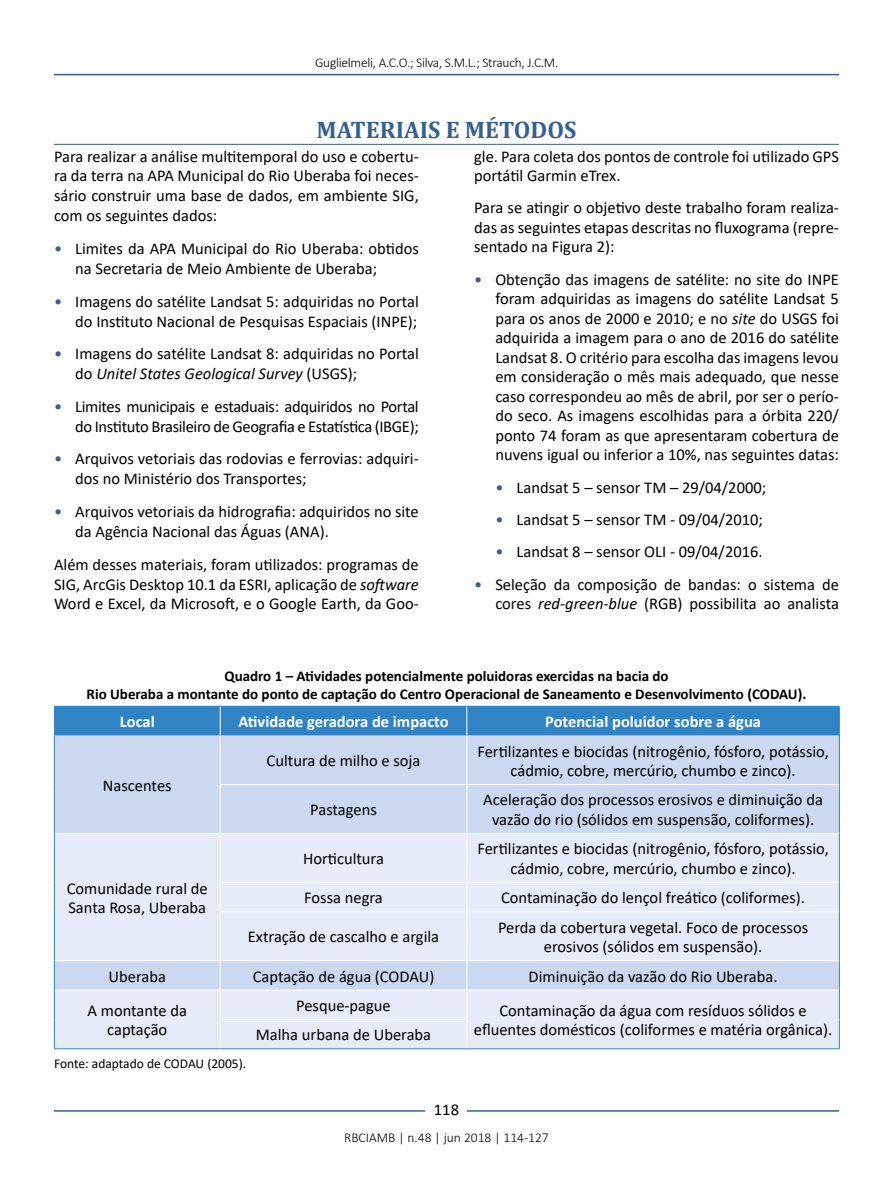
<style>
.page{position:relative;width:893px;height:1191px;background:#fff}
.page>*{position:absolute;margin:0;border:0;box-sizing:border-box;transform-origin:0 0}
.t1{font:700 24px "Cambria";color:#365f92}
.t2{font:16.5px/19.5px "Calibri";color:#000}
.t3{font:16.5px/20px "Calibri";letter-spacing:-.02em;color:#000;text-align:right}
.t4{font:700 16.5px "Calibri";color:#fff}
.t5{font:700 15px/18px "Calibri";color:#000;text-align:center}
.t6{font:300 13.5px "Calibri";letter-spacing:-.02em;color:#000}
.t7{font:300 13.5px "Calibri";color:#000}
.t8{font:13.5px "Calibri";color:#000}
.s1{color:#365f92}
.s2{font-style:italic}
</style>
<div class="page">
<hr style="left:54px;top:74px;width:785px;height:1px;background:#365f92">
<hr style="left:54px;top:1110px;width:785px;height:1px;background:#365f92">
<div style="left:426px;top:1096px;width:41px;height:26px;background:#fff"></div>
<hr style="left:54px;top:144px;width:785px;height:1px;background:#365f92">
<div style="left:55px;top:735px;width:784px;height:98px;background:#cbd8f0"></div>
<svg style="left:55px;top:834px;width:784px;height:214px;background:#e2e8f6"></svg>
<hr style="left:220px;top:735px;width:1px;height:49px;background:#fff">
<hr style="left:466px;top:735px;width:1px;height:49px;background:#fff">
<hr style="left:220px;top:784px;width:247px;height:1px;background:#fff">
<hr style="left:220px;top:785px;width:1px;height:48px;background:#fff">
<hr style="left:467px;top:784px;width:372px;height:1px;background:#fff">
<hr style="left:466px;top:785px;width:1px;height:48px;background:#fff">
<hr style="left:220px;top:834px;width:1px;height:48px;background:#fff">
<hr style="left:466px;top:834px;width:1px;height:48px;background:#fff">
<hr style="left:220px;top:882px;width:247px;height:1px;background:#fff">
<svg style="left:220px;top:883px;width:1px;height:28px"></svg>
<hr style="left:467px;top:882px;width:372px;height:1px;background:#fff">
<svg style="left:466px;top:883px;width:1px;height:28px"></svg>
<hr style="left:220px;top:911px;width:247px;height:1px;background:#fff">
<hr style="left:220px;top:912px;width:1px;height:48px;background:#fff">
<hr style="left:467px;top:911px;width:372px;height:1px;background:#fff">
<hr style="left:466px;top:912px;width:1px;height:48px;background:#fff">
<hr style="left:55px;top:960px;width:165px;height:1px;background:#fff">
<hr style="left:220px;top:960px;width:247px;height:1px;background:#fff">
<hr style="left:467px;top:960px;width:372px;height:1px;background:#fff">
<hr style="left:55px;top:989px;width:165px;height:1px;background:#fff">
<hr style="left:220px;top:989px;width:247px;height:1px;background:#fff">
<hr style="left:467px;top:989px;width:372px;height:1px;background:#fff">
<hr style="left:220px;top:1019px;width:247px;height:1px;background:#fff">
<svg style="left:220px;top:961px;width:1px;height:87px"></svg>
<svg style="left:466px;top:961px;width:1px;height:87px"></svg>
<div style="left:54px;top:706px;width:786px;height:29px;background:#3084c6"></div>
<hr style="left:54px;top:735px;width:1px;height:49px;background:#3084c6">
<hr style="left:54px;top:784px;width:1px;height:49px;background:#3084c6">
<hr style="left:839px;top:735px;width:1px;height:49px;background:#3084c6">
<hr style="left:839px;top:784px;width:1px;height:49px;background:#3084c6">
<hr style="left:54px;top:833px;width:1px;height:49px;background:#3084c6">
<svg style="left:54px;top:882px;width:1px;height:29px"></svg>
<hr style="left:54px;top:911px;width:1px;height:49px;background:#3084c6">
<hr style="left:839px;top:833px;width:1px;height:49px;background:#3084c6">
<svg style="left:839px;top:882px;width:1px;height:29px"></svg>
<hr style="left:839px;top:911px;width:1px;height:49px;background:#3084c6">
<hr style="left:54px;top:960px;width:1px;height:30px;background:#3084c6">
<hr style="left:839px;top:960px;width:1px;height:30px;background:#3084c6">
<svg style="left:54px;top:990px;width:1px;height:58px"></svg>
<hr style="left:54px;top:1048px;width:166px;height:1px;background:#3084c6">
<svg style="left:839px;top:990px;width:1px;height:58px"></svg>
<hr style="left:467px;top:1048px;width:373px;height:1px;background:#3084c6">
<hr style="left:220px;top:1048px;width:247px;height:1px;background:#3084c6">
<p class="t6" style="left:315px;top:54px;width:245px">Guglielmeli, A.C.O.; Silva, S.M.L.; Strauch, J.C.M.</p>
<h1 class="t1" style="left:317px;top:113px;width:261px">MATERIAIS E MÉTODOS</h1>
<p class="t2" style="left:54px;top:146px;width:366px;line-height:20px;text-align:justify">Para realizar a análise multitemporal do uso e cobertu&shy;ra da terra na APA Municipal do Rio Uberaba foi neces&shy;sário construir uma base de dados, em ambiente SIG, com os seguintes dados:</p>
<p class="t2" style="left:75px;top:238px;width:345px;line-height:20px;text-indent:-21px"><span class="s1">•</span> Limites da APA Municipal do Rio Uberaba: obtidos na Secretaria de Meio Ambiente de Uberaba;</p>
<p class="t2" style="left:54px;top:291px;width:366px;line-height:20px;text-align:right"><span class="s1">•</span> Imagens do satélite Landsat 5: adquiridas no Portal do Instituto Nacional de Pesquisas Espaciais (INPE);</p>
<p class="t2" style="left:75px;top:343px;width:345px;line-height:20px;text-indent:-21px"><span class="s1">•</span> Imagens do satélite Landsat 8: adquiridas no Portal do <span class="s2">Unitel States Geological Survey</span> (USGS);</p>
<p class="t3" style="left:54px;top:396px;width:366px"><span class="s1">•</span> Limites municipais e estaduais: adquiridos no Portal do Instituto Brasileiro de Geografia e Estatística (IBGE);</p>
<p class="t2" style="left:75px;top:448px;width:345px;line-height:20px;text-indent:-21px"><span class="s1">•</span> Arquivos vetoriais das rodovias e ferrovias: adquiri&shy;dos no Ministério dos Transportes;</p>
<p class="t2" style="left:75px;top:501px;width:345px;line-height:20px;text-indent:-21px"><span class="s1">•</span> Arquivos vetoriais da hidrografia: adquiridos no site da Agência Nacional das Águas (ANA).</p>
<p class="t2" style="left:54px;top:554px;width:366px;line-height:20px;text-align:justify">Além desses materiais, foram utilizados: programas de SIG, ArcGis Desktop 10.1 da ESRI, aplicação de <span class="s2">software </span>Word e Excel, da Microsoft, e o Google Earth, da Goo-</p>
<p class="t2" style="left:474px;top:146px;width:366px">gle. Para coleta dos pontos de controle foi utilizado GPS portátil Garmin eTrex.</p>
<p class="t2" style="left:474px;top:198px;width:366px;text-align:justify">Para se atingir o objetivo deste trabalho foram realiza&shy;das as seguintes etapas descritas no fluxograma (repre&shy;sentado na Figura 2):</p>
<p class="t2" style="left:495px;top:269px;width:345px;text-align:justify;text-indent:-21px"><span class="s1">•</span> Obtenção das imagens de satélite: no site do INPE foram adquiridas as imagens do satélite Landsat 5 para os anos de 2000 e 2010; e no <span class="s2">site</span> do USGS foi adquirida a imagem para o ano de 2016 do satélite Landsat 8. O critério para escolha das imagens levou em consideração o mês mais adequado, que nesse caso correspondeu ao mês de abril, por ser o perío&shy;do seco. As imagens escolhidas para a órbita 220/ ponto 74 foram as que apresentaram cobertura de nuvens igual ou inferior a 10%, nas seguintes datas:</p>
<p class="t2" style="left:495px;top:477px;width:272px"><span class="s1">•</span> Landsat 5 – sensor TM – 29/04/2000;</p>
<p class="t2" style="left:495px;top:509px;width:269px"><span class="s1">•</span> Landsat 5 – sensor TM - 09/04/2010;</p>
<p class="t2" style="left:495px;top:541px;width:269px"><span class="s1">•</span> Landsat 8 – sensor OLI - 09/04/2016.</p>
<p class="t2" style="left:474px;top:574px;width:366px;text-align:right"><span class="s1">•</span> Seleção da composição de bandas: o sistema de cores <span class="s2">red-green-blue</span> (RGB) possibilita ao analista</p>
<p class="t5" style="left:87px;top:667px;width:721px">Quadro 1 – Atividades potencialmente poluidoras exercidas na bacia do<br>Rio Uberaba a montante do ponto de captação do Centro Operacional de Saneamento e Desenvolvimento (CODAU).</p>
<p class="t4" style="left:120px;top:710px;width:36px">Local</p>
<p class="t4" style="left:238px;top:710px;width:212px">Atividade geradora de impacto</p>
<p class="t4" style="left:545px;top:710px;width:217px">Potencial poluidor sobre a água</p>
<p class="t2" style="left:103px;top:775px;width:70px">Nascentes</p>
<p class="t2" style="left:67px;top:878px;width:143px">Comunidade rural de<br>Santa Rosa, Uberaba</p>
<p class="t2" style="left:267px;top:750px;width:155px">Cultura de milho e soja</p>
<p class="t2" style="left:477px;top:741px;width:353px;text-align:center">Fertilizantes e biocidas (nitrogênio, fósforo, potássio, cádmio, cobre, mercúrio, chumbo e zinco).</p>
<p class="t2" style="left:310px;top:799px;width:68px">Pastagens</p>
<p class="t2" style="left:483px;top:790px;width:341px;text-align:center">Aceleração dos processos erosivos e diminuição da vazão do rio (sólidos em suspensão, coliformes).</p>
<p class="t2" style="left:303px;top:848px;width:82px">Horticultura</p>
<p class="t2" style="left:477px;top:838px;width:353px;text-align:center">Fertilizantes e biocidas (nitrogênio, fósforo, potássio, cádmio, cobre, mercúrio, chumbo e zinco).</p>
<p class="t2" style="left:304px;top:887px;width:80px">Fossa negra</p>
<p class="t2" style="left:501px;top:887px;width:306px">Contaminação do lençol freático (coliformes).</p>
<p class="t2" style="left:248px;top:926px;width:193px">Extração de cascalho e argila</p>
<p class="t2" style="left:498px;top:917px;width:312px;text-align:center">Perda da cobertura vegetal. Foco de processos erosivos (sólidos em suspensão).</p>
<p class="t2" style="left:109px;top:966px;width:59px">Uberaba</p>
<p class="t2" style="left:253px;top:966px;width:183px">Captação de água (CODAU)</p>
<p class="t2" style="left:529px;top:966px;width:250px">Diminuição da vazão do Rio Uberaba.</p>
<p class="t2" style="left:88px;top:1000px;width:101px;text-align:center">A montante da captação</p>
<p class="t2" style="left:296px;top:995px;width:96px">Pesque-pague</p>
<p class="t2" style="left:499px;top:1000px;width:309px">Contaminação da água com resíduos sólidos e</p>
<p class="t2" style="left:256px;top:1024px;width:177px">Malha urbana de Uberaba</p>
<p class="t2" style="left:474px;top:1019px;width:360px">efluentes domésticos (coliformes e matéria orgânica).</p>
<p class="t8" style="left:54px;top:1053px;width:194px">Fonte: adaptado de CODAU (2005).</p>
<p class="t2" style="left:434px;top:1099px;width:27px">118</p>
<p class="t7" style="left:344px;top:1129px;width:206px">RBCIAMB | n.48 | jun 2018 | 114-127</p>
</div>
